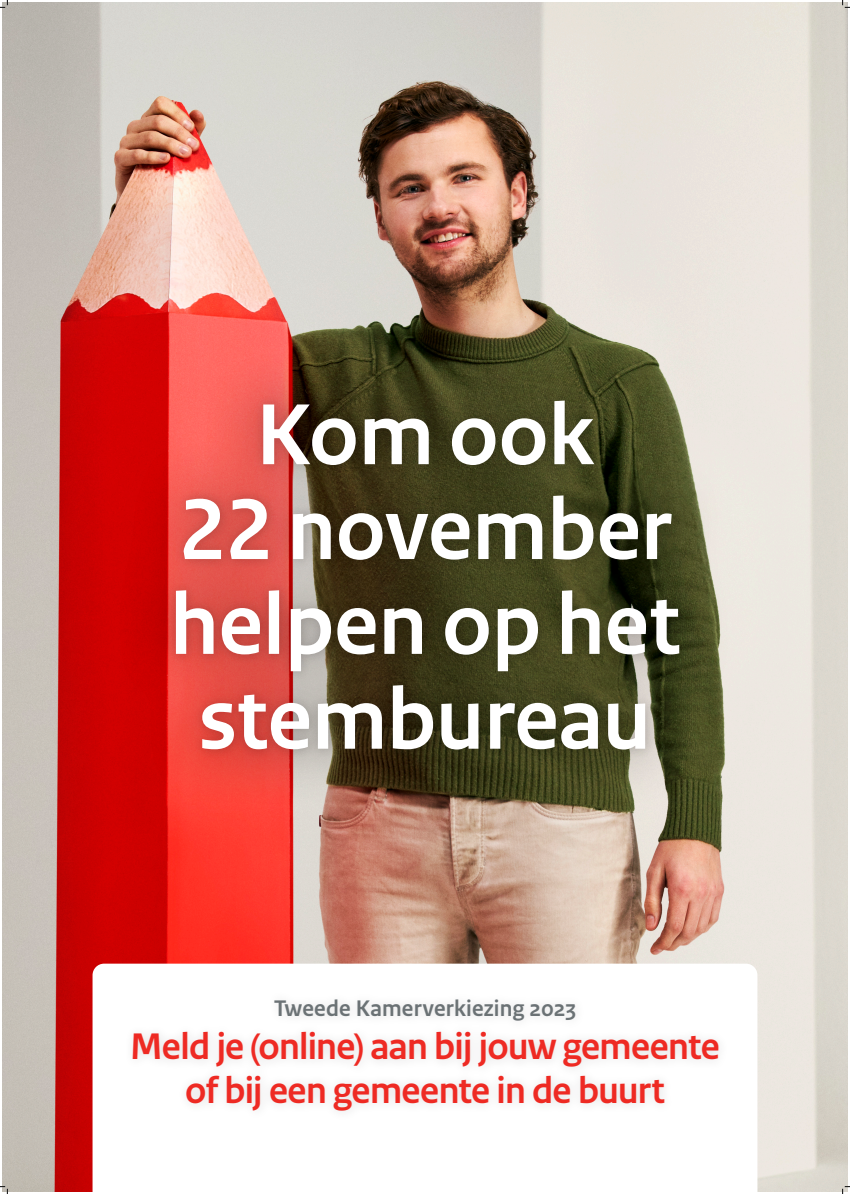
<style>
.page{position:relative;width:850px;height:1194px;background:#fff}
.page>*{position:absolute;margin:0;border:0;box-sizing:border-box;transform-origin:0 0}
.t1{font:700 90.96px/94.8px "Rijksoverheid Sans Heading";color:#fff;text-align:center}
.t2{font:700 38.92px/43.3px "Rijksoverheid Sans Heading";letter-spacing:-.02em;color:#ee2a23;text-align:center}
.t3{font:700 23.73px "Rijksoverheid Sans Heading";letter-spacing:.01em;color:#6b7275}
</style>
<div class="page">
<img style="left:2px;top:2px;width:845px;height:1189px">
<svg style="left:92px;top:963px;width:665px;height:228px"></svg>
<div style="left:116px;top:347px;width:617px;height:461px;background:#231f20;opacity:.65"></div>
<div style="left:123px;top:990px;width:605px;height:131px;background:#fcfcfc"></div>
<svg style="left:0;top:0;width:8px;height:8px"></svg>
<svg style="left:0;top:1186px;width:8px;height:7px"></svg>
<svg style="left:842px;top:0;width:7px;height:8px"></svg>
<svg style="left:842px;top:1186px;width:7px;height:7px"></svg>
<p class="t1" style="left:170px;top:389px;width:511px">Kom ook<br>22 november helpen op het stembureau</p>
<p class="t3" style="left:274px;top:994px;width:303px">Tweede Kamerverkiezing 2023</p>
<p class="t2" style="left:130px;top:1025px;width:590px">Meld je (online) aan bij jouw gemeente of bij een gemeente in de buurt</p>
</div>
